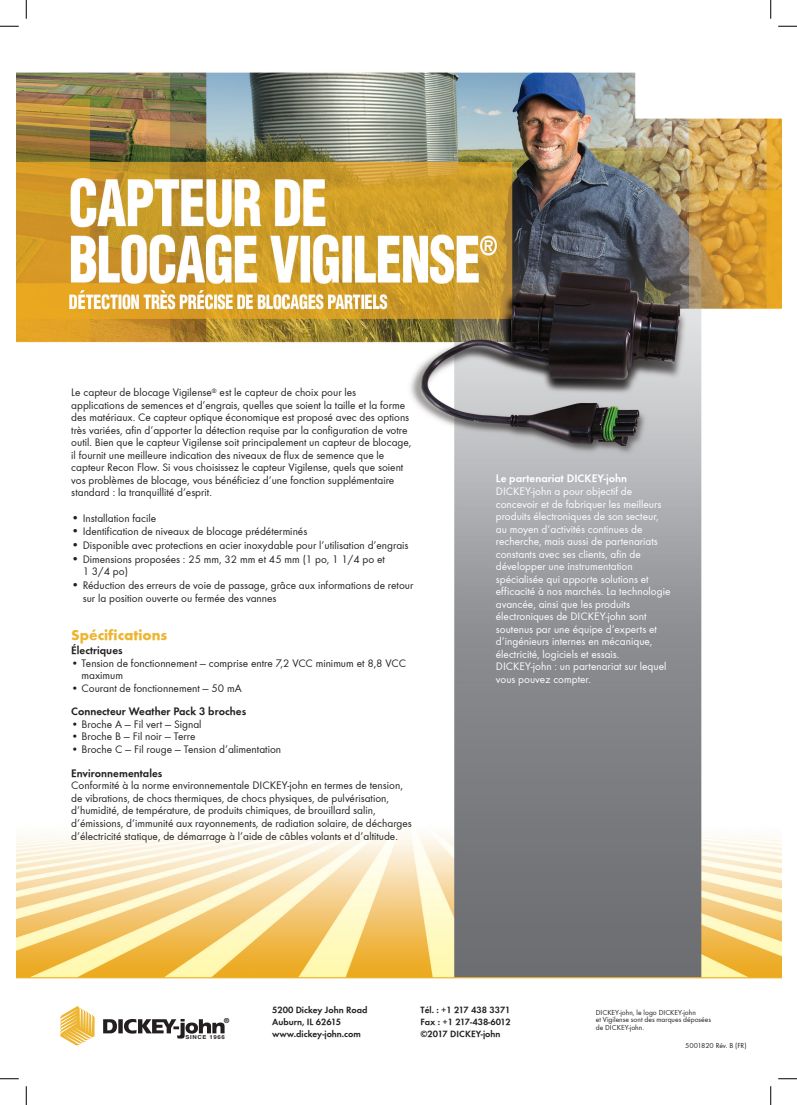
<style>
.page{position:relative;width:797px;height:1105px;background:#fff}
.page>*{position:absolute;margin:0;border:0;box-sizing:border-box;transform-origin:0 0}
.t1{font:15px "Function LH Heavy";color:#edb531}
.t2{font:11.25px/12.5px "Function";color:#231f20}
.t3{font:11.25px/12.5px "Function";color:#fff}
.t4{font:700 11.25px "Function";color:#231f20}
.t5{font:700 11.25px "Function";color:#fff}
.t6{font:700 9.38px/12.1px "Function";color:#231f20}
.t7{font:7.5px/7.5px "Function";color:#231f20}
.t8{font:700 6.88px "Helvetica";color:#231f20}
.t9{font:700 5.5px "Helvetica";letter-spacing:.1em;color:#231f20;scale:1.11 1}
.s1{font-size:12.5px}
</style>
<div class="page">
<img style="left:16px;top:15px;width:766px;height:1075px">
<svg style="left:60px;top:1006px;width:35px;height:39px"></svg>
<svg style="left:103px;top:1019px;width:121px;height:19px"></svg>
<svg style="left:0;top:25px;width:19px;height:2px"></svg>
<svg style="left:778px;top:25px;width:19px;height:2px"></svg>
<svg style="left:0;top:1078px;width:19px;height:1px"></svg>
<svg style="left:778px;top:1078px;width:19px;height:1px"></svg>
<svg style="left:25px;top:0;width:2px;height:19px"></svg>
<svg style="left:25px;top:1086px;width:2px;height:19px"></svg>
<svg style="left:770px;top:0;width:1px;height:19px"></svg>
<svg style="left:770px;top:1086px;width:1px;height:19px"></svg>
<p class="t2" style="left:71px;top:387px;width:342px">Le capteur de blocage Vigilense<sup>®</sup> est le capteur de choix pour les applications de semences et d’engrais, quelles que soient la taille et la forme des matériaux. Ce capteur optique économique est proposé avec des options très variées, afin d’apporter la détection requise par la configuration de votre outil. Bien que le capteur Vigilense soit principalement un capteur de blocage, il fournit une meilleure indication des niveaux de flux de semence que le capteur Recon Flow. Si vous choisissez le capteur Vigilense, quels que soient vos problèmes de blocage, vous bénéficiez d’une fonction supplémentaire standard : la tranquillité d’esprit.</p>
<p class="t2" style="left:71px;top:512px;width:86px"><span class="s1">•</span> Installation facile</p>
<p class="t2" style="left:71px;top:525px;width:237px"><span class="s1">•</span> Identification de niveaux de blocage prédéterminés</p>
<p class="t2" style="left:71px;top:539px;width:339px"><span class="s1">•</span> Disponible avec protections en acier inoxydable pour l’utilisation d’engrais</p>
<p class="t2" style="left:83px;top:553px;width:304px;text-indent:-11px"><span class="s1">•</span> Dimensions proposées : 25 mm, 32 mm et 45 mm (1 po, 1 1/4 po et<br>1 3/4 po)</p>
<p class="t2" style="left:83px;top:579px;width:332px;text-indent:-11px"><span class="s1">•</span> Réduction des erreurs de voie de passage, grâce aux informations de retour sur la position ouverte ou fermée des vannes</p>
<h1 class="t1" style="left:71px;top:626px;width:97px">Spécifications</h1>
<p class="t4" style="left:71px;top:644px;width:53px">Électriques</p>
<p class="t2" style="left:82px;top:657px;width:326px;text-indent:-10px">• Tension de fonctionnement — comprise entre 7,2 VCC minimum et 8,8 VCC maximum</p>
<p class="t2" style="left:71px;top:681px;width:172px">• Courant de fonctionnement — 50 mA</p>
<p class="t4" style="left:71px;top:705px;width:177px">Connecteur Weather Pack 3 broches</p>
<p class="t2" style="left:71px;top:718px;width:132px">• Broche A — Fil vert — Signal</p>
<p class="t2" style="left:71px;top:730px;width:126px">• Broche B — Fil noir — Terre</p>
<p class="t2" style="left:71px;top:743px;width:211px">• Broche C — Fil rouge — Tension d’alimentation</p>
<p class="t4" style="left:71px;top:766px;width:93px">Environnementales</p>
<p class="t2" style="left:71px;top:779px;width:342px">Conformité à la norme environnementale DICKEY-john en termes de tension, de vibrations, de chocs thermiques, de chocs physiques, de pulvérisation, d’humidité, de température, de produits chimiques, de brouillard salin, d’émissions, d’immunité aux rayonnements, de radiation solaire, de décharges</p>
<p class="t2" style="left:71px;top:830px;width:328px">d’électricité statique, de démarrage à l’aide de câbles volants et d’altitude.</p>
<p class="t5" style="left:496px;top:472px;width:133px">Le partenariat DICKEY-john</p>
<p class="t3" style="left:496px;top:485px;width:176px">DICKEY-john a pour objectif de concevoir et de fabriquer les meilleurs produits électroniques de son secteur, au moyen d’activités continues de recherche, mais aussi de partenariats constants avec ses clients, afin de développer une instrumentation spécialisée qui apporte solutions et efficacité à nos marchés. La technologie avancée, ainsi que les produits électroniques de DICKEY‑john sont soutenus par une équipe d’experts et d’ingénieurs internes en mécanique, électricité, logiciels et essais.<br>DICKEY‑john : un partenariat sur lequel vous pouvez compter.</p>
<p class="t6" style="left:272px;top:1003px;width:97px">5200 Dickey John Road<br>Auburn, IL 62615 www.dickey-john.com</p>
<p class="t6" style="left:420px;top:1003px;width:92px;text-align:justify">Tél. : +1 217 438 3371<br>Fax : +1 217-438-6012 ©2017 DICKEY-john</p>
<p class="t8" style="left:224px;top:1017px;width:7px">®</p>
<p class="t7" style="left:595px;top:1008px;width:117px">DICKEY-john, le logo DICKEY-john<br>et Vigilense sont des marques déposées de DICKEY-john.</p>
<p class="t7" style="left:685px;top:1042px;width:63px">5001820 Rév. B (FR)</p>
<p class="t9" style="left:185px;top:1033px;width:37px">SINCE 1966</p>
</div>
